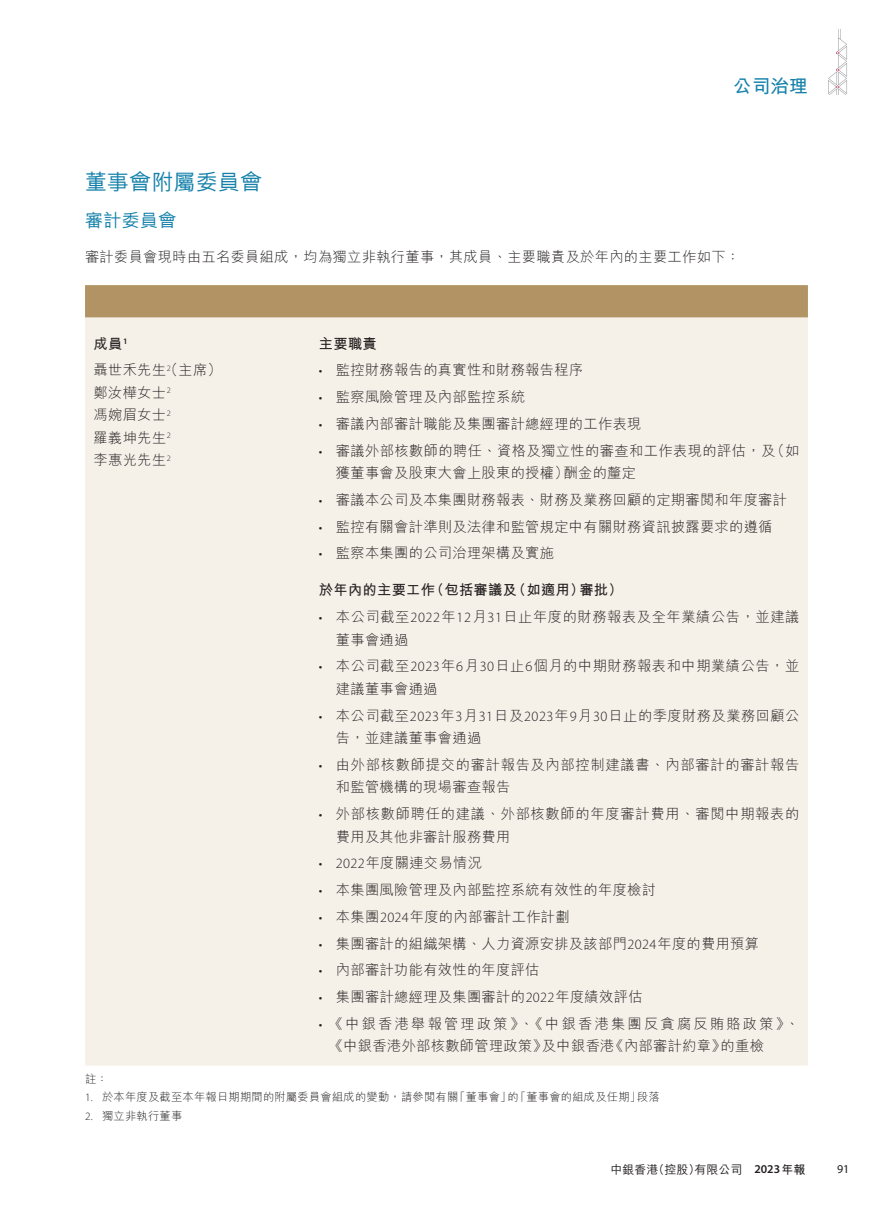
<style>
.page{position:relative;width:893px;height:1212px;background:#fff}
.page>*{position:absolute;margin:0;border:0;box-sizing:border-box;transform-origin:0 0}
.t1{font:500 21.75px "M Hei HK";letter-spacing:.02em;color:#1581aa}
.t2{font:700 18.75px "M Hei HK";color:#1581aa}
.t3{font:500 18px "M Hei HK";letter-spacing:.02em;color:#1581aa}
.t4{font:300 14.25px/22.5px "M Hei HK";letter-spacing:.02em;color:#231f20}
.t5{font:300 14.25px/22.5px "M Hei HK";letter-spacing:.05em;color:#231f20}
.t6{font:300 14.25px/22.5px "M Hei HK";letter-spacing:.04em;color:#231f20}
.t7{font:700 14.25px "M Hei HK";letter-spacing:.02em;color:#231f20}
.t8{font:500 12px "M Hei HK";color:#231f20}
.t9{font:12px "Myriad Pro";color:#231f20}
.t10{font:300 11.25px "M Hei HK";letter-spacing:.02em;color:#231f20}
.t11{font:300 8.25px "Myriad Pro";color:#231f20}
.s1{font-family:"Myriad Pro"}
.s2{font-family:"Myriad Pro";font-weight:600}
.s3{font-weight:700}
</style>
<div class="page">
<svg style="left:828px;top:29px;width:19px;height:65px"></svg>
<div style="left:85px;top:285px;width:723px;height:33px;background:#b29464"></div>
<div style="left:85px;top:318px;width:723px;height:747px;background:#f5f1e9"></div>
<h2 class="t2" style="left:733px;top:73px;width:76px">公司治理</h2>
<h1 class="t1" style="left:85px;top:166px;width:179px">董事會附屬委員會</h1>
<p class="t3" style="left:85px;top:207px;width:93px">審計委員會</p>
<p class="t4" style="left:85px;top:245px;width:657px">審計委員會現時由五名委員組成，均為獨立非執行董事，其成員、主要職責及於年內的主要工作如下：</p>
<p class="t7" style="left:94px;top:333px;width:35px">成員<sup>1</sup></p>
<p class="t7" style="left:319px;top:333px;width:59px">主要職責</p>
<p class="t4" style="left:94px;top:359px;width:130px">聶世禾先生（主席）</p>
<p class="t4" style="left:319px;top:359px;width:266px"><span class="s1">•</span> 監控財務報告的真實性和財務報告程序</p>
<p class="t4" style="left:319px;top:385px;width:208px"><span class="s1">•</span> 監察風險管理及內部監控系統</p>
<p class="t4" style="left:319px;top:412px;width:324px"><span class="s1">•</span> 審議內部審計職能及集團審計總經理的工作表現</p>
<p class="t4" style="left:336px;top:439px;width:465px;text-indent:-17px"><span class="s1">•</span> 審議外部核數師的聘任、資格及獨立性的審查和工作表現的評估，及（如獲董事會及股東大會上股東的授權）酬金的釐定</p>
<p class="t4" style="left:319px;top:488px;width:470px"><span class="s1">•</span> 審議本公司及本集團財務報表、財務及業務回顧的定期審閱和年度審計</p>
<p class="t4" style="left:319px;top:515px;width:455px"><span class="s1">•</span> 監控有關會計準則及法律和監管規定中有關財務資訊披露要求的遵循</p>
<p class="t4" style="left:319px;top:542px;width:237px"><span class="s1">•</span> 監察本集團的公司治理架構及實施</p>
<p class="t7" style="left:319px;top:580px;width:305px">於年內的主要工作（包括審議及（如適用）審批）</p>
<p class="t6" style="left:336px;top:605px;width:465px;text-indent:-17px"><span class="s1">•</span> 本公司截至<span class="s1">2022</span>年<span class="s1">12</span>月<span class="s1">31</span>日止年度的財務報表及全年業績公告，並建議董事會通過</p>
<p class="t6" style="left:336px;top:655px;width:465px;text-indent:-17px"><span class="s1">•</span> 本公司截至<span class="s1">2023</span>年<span class="s1">6</span>月<span class="s1">30</span>日止<span class="s1">6</span>個月的中期財務報表和中期業績公告，並建議董事會通過</p>
<p class="t4" style="left:336px;top:704px;width:465px;text-indent:-17px"><span class="s1">•</span> 本公司截至<span class="s1">2023</span>年<span class="s1">3</span>月<span class="s1">31</span>日及<span class="s1">2023</span>年<span class="s1">9</span>月<span class="s1">30</span>日止的季度財務及業務回顧公告，並建議董事會通過</p>
<p class="t5" style="left:336px;top:753px;width:465px;text-indent:-17px"><span class="s1">•</span> 由外部核數師提交的審計報告及內部控制建議書、內部審計的審計報告和監管機構的現場審查報告</p>
<p class="t5" style="left:336px;top:802px;width:465px;text-indent:-17px"><span class="s1">•</span> 外部核數師聘任的建議、外部核數師的年度審計費用、審閱中期報表的費用及其他非審計服務費用</p>
<p class="t4" style="left:319px;top:852px;width:164px"><span class="s1">• 2022</span>年度關連交易情況</p>
<p class="t4" style="left:319px;top:878px;width:339px"><span class="s1">•</span> 本集團風險管理及內部監控系統有效性的年度檢討</p>
<p class="t4" style="left:319px;top:905px;width:252px"><span class="s1">•</span> 本集團<span class="s1">2024</span>年度的內部審計工作計劃</p>
<p class="t4" style="left:319px;top:932px;width:442px"><span class="s1">•</span> 集團審計的組織架構、人力資源安排及該部門<span class="s1">2024</span>年度的費用預算</p>
<p class="t4" style="left:319px;top:958px;width:222px"><span class="s1">•</span> 內部審計功能有效性的年度評估</p>
<p class="t4" style="left:319px;top:985px;width:325px"><span class="s1">•</span> 集團審計總經理及集團審計的<span class="s1">2022</span>年度績效評估</p>
<p class="t4" style="left:329px;top:1012px;width:472px;text-indent:-10px"><span class="s1">•</span> 《中銀香港舉報管理政策》、《中銀香港集團反貪腐反賄賂政策》、《中銀香港外部核數師管理政策》及中銀香港《內部審計約章》的重檢</p>
<p class="t11" style="left:167px;top:363px;width:6px">2</p>
<p class="t4" style="left:94px;top:381px;width:79px;text-align:justify">鄭汝樺女士<sup>2</sup>馮婉眉女士<sup>2</sup>羅義坤先生<sup>2</sup>李惠光先生<sup>2</sup></p>
<p class="t10" style="left:85px;top:1073px;width:24px">註：</p>
<p class="t10" style="left:85px;top:1091px;width:576px"><span class="s1">1.</span> 於本年度及截至本年報日期期間的附屬委員會組成的變動，請參閱有關「董事會」的「董事會的組成及任期」段落</p>
<p class="t10" style="left:85px;top:1110px;width:99px"><span class="s1">2.</span> 獨立非執行董事</p>
<p class="t8" style="left:610px;top:1160px;width:196px">中銀香港（控股）有限公司 <span class="s2">2023</span><span class="s3">年報</span></p>
<p class="t9" style="left:837px;top:1161px;width:14px">91</p>
</div>
